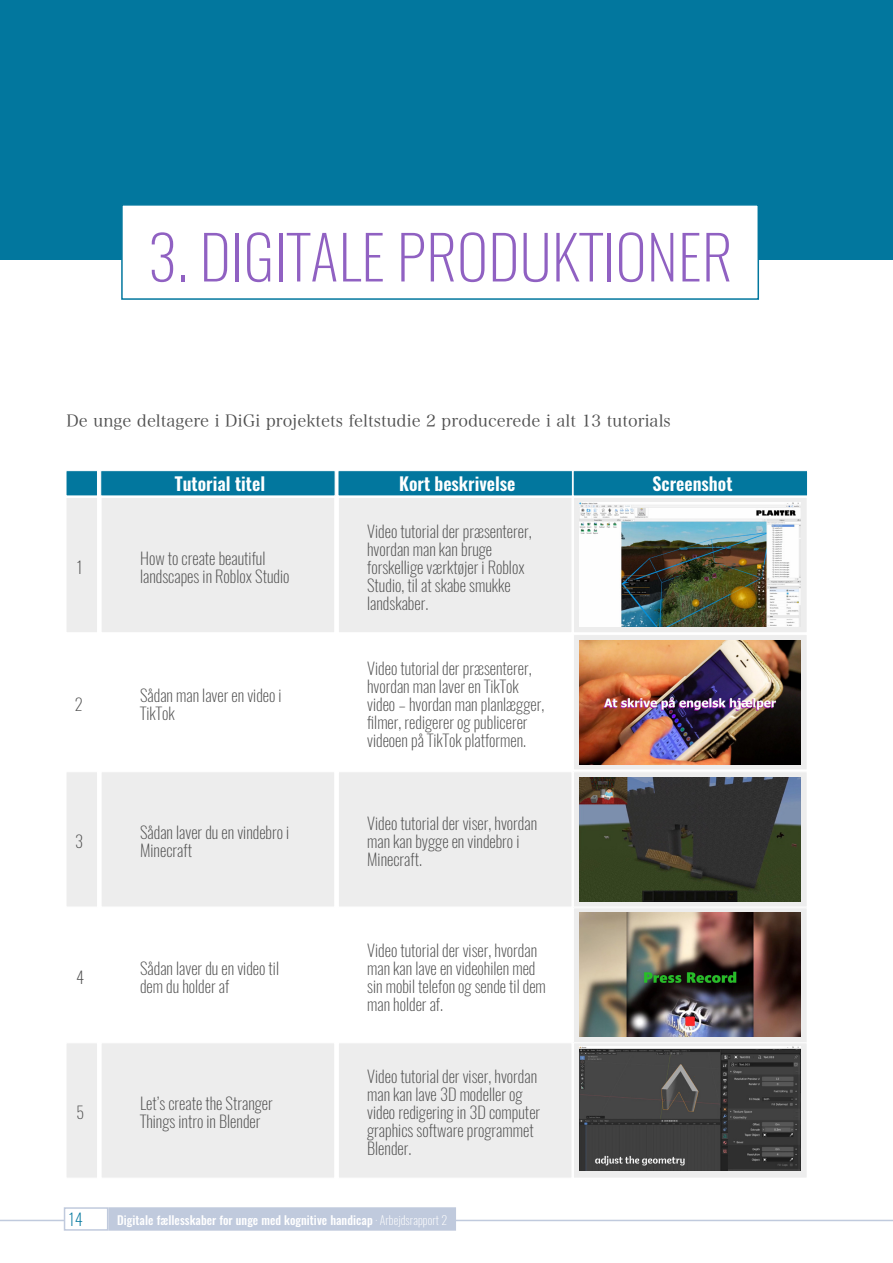
<style>
.page{position:relative;width:893px;height:1263px;background:#fff}
.page>*{position:absolute;margin:0;border:0;box-sizing:border-box;transform-origin:0 0}
.Títulos{font:200 60px "Oswald";letter-spacing:.005em;color:#9061c2}
.textos_tablas{font:600 18px "Oswald";color:#fff}
.textos_tablas-2{font:200 16.5px/18px "Oswald";color:#505050}
.Párrafo_1{font:16.5px "Hira Min Pro W3";letter-spacing:.005em;color:#505050}
.t1{font:200 16.5px "Oswald";color:#02779e}
.t2{font:500 12px "Oswald";letter-spacing:.005em;color:#fff}
.s1{font-weight:200}
</style>
<div class="page">
<hr style="left:0;top:1220px;width:65px;height:1px;background:#c0cadd">
<hr style="left:338px;top:1220px;width:555px;height:1px;background:#c0cadd">
<div style="left:64px;top:1207px;width:44px;height:24px;border:2px solid #c0cadd"></div>
<div style="left:108px;top:1207px;width:348px;height:24px;background:#c0cadd;border:2px solid #c0cadd"></div>
<div style="left:0;top:0;width:893px;height:259px;background:#02779e"></div>
<div style="left:66px;top:470px;width:32px;height:26px;background:#02779e;border:1px solid #fff"></div>
<div style="left:573px;top:497px;width:234px;height:136px;background:#ededed"></div>
<img style="left:580px;top:502px;width:221px;height:124px">
<div style="left:573px;top:497px;width:234px;height:136px;border:1px solid #fff"></div>
<div style="left:573px;top:635px;width:234px;height:135px;background:#ededed"></div>
<img style="left:580px;top:640px;width:221px;height:125px">
<div style="left:573px;top:772px;width:234px;height:135px;background:#ededed"></div>
<img style="left:580px;top:777px;width:221px;height:125px">
<div style="left:573px;top:908px;width:234px;height:135px;background:#ededed"></div>
<img style="left:580px;top:912px;width:221px;height:125px">
<div style="left:573px;top:907px;width:234px;height:136px;border:1px solid #fff"></div>
<div style="left:573px;top:1043px;width:234px;height:135px;background:#ededed"></div>
<img style="left:580px;top:1046px;width:221px;height:125px">
<div style="left:573px;top:1042px;width:234px;height:136px;border:1px solid #fff"></div>
<div style="left:338px;top:497px;width:234px;height:136px;background:#ededed;border:1px solid #fff"></div>
<div style="left:338px;top:771px;width:234px;height:136px;background:#ededed;border:1px solid #fff"></div>
<div style="left:338px;top:1042px;width:234px;height:136px;background:#ededed;border:1px solid #fff"></div>
<div style="left:101px;top:497px;width:234px;height:136px;background:#ededed;border:1px solid #fff"></div>
<div style="left:101px;top:771px;width:234px;height:136px;background:#ededed;border:1px solid #fff"></div>
<div style="left:101px;top:1042px;width:234px;height:136px;background:#ededed;border:1px solid #fff"></div>
<div style="left:573px;top:470px;width:235px;height:26px;background:#02779e;border:1px solid #fff"></div>
<div style="left:338px;top:470px;width:235px;height:26px;background:#02779e;border:1px solid #fff"></div>
<div style="left:100px;top:470px;width:235px;height:26px;background:#02779e;border:1px solid #fff"></div>
<div style="left:121px;top:204px;width:638px;height:96px;background:#fff;border:2px solid #02779e"></div>
<div style="left:66px;top:497px;width:32px;height:136px;background:#ededed;border:1px solid #fff"></div>
<div style="left:66px;top:771px;width:32px;height:136px;background:#ededed;border:1px solid #fff"></div>
<div style="left:66px;top:1042px;width:32px;height:136px;background:#ededed;border:1px solid #fff"></div>
<p class="Títulos" style="left:148px;top:217px;width:586px">3. DIGITALE PRODUKTIONER</p>
<p class="Párrafo_1" style="left:66px;top:407px;width:606px">De unge deltagere i DiGi projektets feltstudie 2 producerede i alt 13 tutorials</p>
<p class="textos_tablas-2" style="left:76px;top:558px;width:8px">1</p>
<p class="textos_tablas-2" style="left:75px;top:695px;width:10px">2</p>
<p class="textos_tablas-2" style="left:75px;top:833px;width:10px">3</p>
<p class="textos_tablas-2" style="left:76px;top:969px;width:10px">4</p>
<p class="textos_tablas-2" style="left:76px;top:1104px;width:10px">5</p>
<p class="textos_tablas" style="left:175px;top:471px;width:92px">Tutorial titel</p>
<p class="textos_tablas" style="left:399px;top:471px;width:118px">Kort beskrivelse</p>
<p class="textos_tablas" style="left:652px;top:471px;width:82px">Screenshot</p>
<p class="textos_tablas-2" style="left:140px;top:549px;width:127px">How to create beautiful</p>
<p class="textos_tablas-2" style="left:140px;top:567px;width:151px">landscapes in Roblox Studio</p>
<p class="textos_tablas-2" style="left:140px;top:686px;width:143px">Sådan man laver en video i<br>TikTok</p>
<p class="textos_tablas-2" style="left:140px;top:824px;width:151px">Sådan laver du en vindebro i<br>Minecraft</p>
<p class="textos_tablas-2" style="left:140px;top:960px;width:141px">Sådan laver du en video til dem du holder af</p>
<p class="textos_tablas-2" style="left:140px;top:1095px;width:134px">Let’s create the Stranger<br>Things intro in Blender</p>
<p class="textos_tablas-2" style="left:367px;top:522px;width:166px">Video tutorial der præsenterer, hvordan man kan bruge forskellige værktøjer i Roblox<br>Studio, til at skabe smukke landskaber.</p>
<p class="textos_tablas-2" style="left:367px;top:659px;width:179px">Video tutorial der præsenterer, hvordan man laver en TikTok video – hvordan man planlægger, filmer, redigerer og publicerer videoen på TikTok platformen.</p>
<p class="textos_tablas-2" style="left:367px;top:815px;width:171px">Video tutorial der viser, hvordan man kan bygge en vindebro i<br>Minecraft.</p>
<p class="textos_tablas-2" style="left:367px;top:942px;width:180px">Video tutorial der viser, hvordan man kan lave en videohilen med sin mobil telefon og sende til dem man holder af.</p>
<p class="textos_tablas-2" style="left:367px;top:1068px;width:175px">Video tutorial der viser, hvordan man kan lave 3D modeller og video redigering in 3D computer graphics software programmet<br>Blender.</p>
<p class="t1" style="left:68px;top:1208px;width:16px">14</p>
<p class="t2" style="left:117px;top:1211px;width:332px">Digitale fællesskaber for unge med kognitive handicap <span class="s1">· Arbejdsrapport 2</span></p>
</div>
